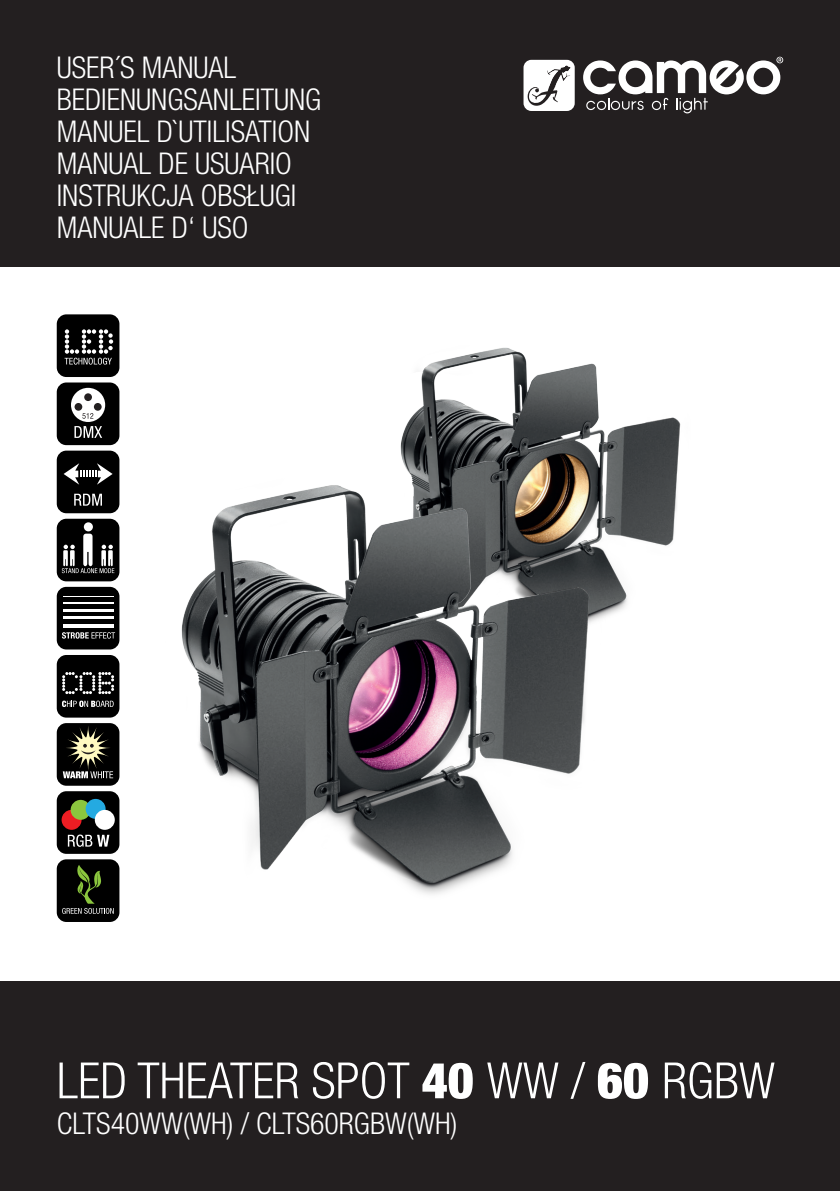
<style>
.page{position:relative;width:840px;height:1191px;background:#fff}
.page>*{position:absolute;margin:0;border:0;box-sizing:border-box;transform-origin:0 0}
.t1{font:300 condensed 50px "Helvetica Neue LT Pro";color:#fff}
.t2{font:300 condensed 30px "Helvetica Neue LT Pro";color:#fff}
.t3{font:300 condensed 30px "Helvetica Neue LT Std";color:#fff}
.s1{font-weight:900}
</style>
<div class="page">
<div style="left:0;top:0;width:839px;height:266px;background:#231f20"></div>
<div style="left:0;top:981px;width:839px;height:210px;background:#231f20"></div>
<svg style="left:583px;top:57px;width:199px;height:56px"></svg>
<svg style="left:523px;top:60px;width:51px;height:51px;background:#dad9d9"></svg>
<img style="left:421px;top:347px;width:260px;height:199px">
<img style="left:181px;top:398px;width:483px;height:496px">
<div style="left:57px;top:314px;width:62px;height:63px;background:#000;border-radius:10px"></div>
<svg style="left:65px;top:329px;width:48px;height:35px"></svg>
<div style="left:57px;top:382px;width:62px;height:63px;background:#000;border-radius:10px"></div>
<svg style="left:74px;top:426px;width:28px;height:12px"></svg>
<div style="left:71px;top:388px;width:34px;height:34px;background:#fff;border-radius:50%"></div>
<div style="left:84px;top:393px;width:8px;height:8px;background:#231f20;border-radius:50%"></div>
<div style="left:74px;top:403px;width:8px;height:8px;background:#231f20;border-radius:50%"></div>
<div style="left:94px;top:403px;width:8px;height:8px;background:#231f20;border-radius:50%"></div>
<svg style="left:82px;top:413px;width:11px;height:6px"></svg>
<div style="left:57px;top:450px;width:62px;height:63px;background:#000;border-radius:10px"></div>
<svg style="left:74px;top:494px;width:28px;height:11px"></svg>
<svg style="left:64px;top:463px;width:48px;height:22px"></svg>
<div style="left:57px;top:519px;width:62px;height:62px;background:#000;border-radius:10px"></div>
<div style="left:84px;top:522px;width:9px;height:9px;background:#fff;border-radius:50%"></div>
<svg style="left:62px;top:533px;width:52px;height:40px"></svg>
<div style="left:57px;top:587px;width:62px;height:62px;background:#000;border-radius:10px"></div>
<svg style="left:62px;top:632px;width:53px;height:6px"></svg>
<hr style="left:63px;top:624px;width:50px;height:3px;background:#fff">
<hr style="left:63px;top:616px;width:50px;height:3px;background:#fff">
<hr style="left:63px;top:609px;width:50px;height:2px;background:#fff">
<hr style="left:63px;top:602px;width:50px;height:1px;background:#fff">
<hr style="left:63px;top:596px;width:50px;height:1px;background:#fff">
<div style="left:57px;top:655px;width:62px;height:62px;background:#000;border-radius:10px"></div>
<svg style="left:62px;top:672px;width:52px;height:22px"></svg>
<svg style="left:62px;top:700px;width:52px;height:7px"></svg>
<div style="left:57px;top:723px;width:62px;height:62px;background:#000;border-radius:10px"></div>
<svg style="left:63px;top:726px;width:50px;height:52px"></svg>
<div style="left:57px;top:791px;width:62px;height:63px;background:#000;border-radius:10px"></div>
<div style="left:62px;top:810px;width:19px;height:20px;background:#ee1d23;border-radius:50%"></div>
<div style="left:71px;top:800px;width:20px;height:20px;background:#8bc63e;border-radius:50%"></div>
<div style="left:86px;top:799px;width:19px;height:20px;background:#24aae1;border-radius:50%"></div>
<div style="left:95px;top:810px;width:20px;height:20px;background:#fff;border-radius:50%"></div>
<svg style="left:68px;top:834px;width:41px;height:13px"></svg>
<div style="left:57px;top:859px;width:62px;height:63px;background:#000;border-radius:10px"></div>
<svg style="left:62px;top:865px;width:52px;height:49px"></svg>
<p class="t2" style="left:57px;top:50px;width:181px">USER´S MANUAL</p>
<p class="t2" style="left:57px;top:82px;width:266px">BEDIENUNGSANLEITUNG</p>
<p class="t2" style="left:57px;top:114px;width:255px">MANUEL D`UTILISATION</p>
<p class="t2" style="left:57px;top:146px;width:236px">MANUAL DE USUARIO</p>
<p class="t2" style="left:57px;top:178px;width:241px">INSTRUKCJA OBSŁUGI</p>
<p class="t2" style="left:57px;top:210px;width:193px">MANUALE D‘ USO</p>
<p class="t1" style="left:57px;top:1051px;width:719px">LED THEATER SPOT <span class="s1">40</span> WW / <span class="s1">60</span> RGBW</p>
<p class="t3" style="left:57px;top:1106px;width:402px">CLTS40WW(WH) / CLTS60RGBW(WH)</p>
</div>
